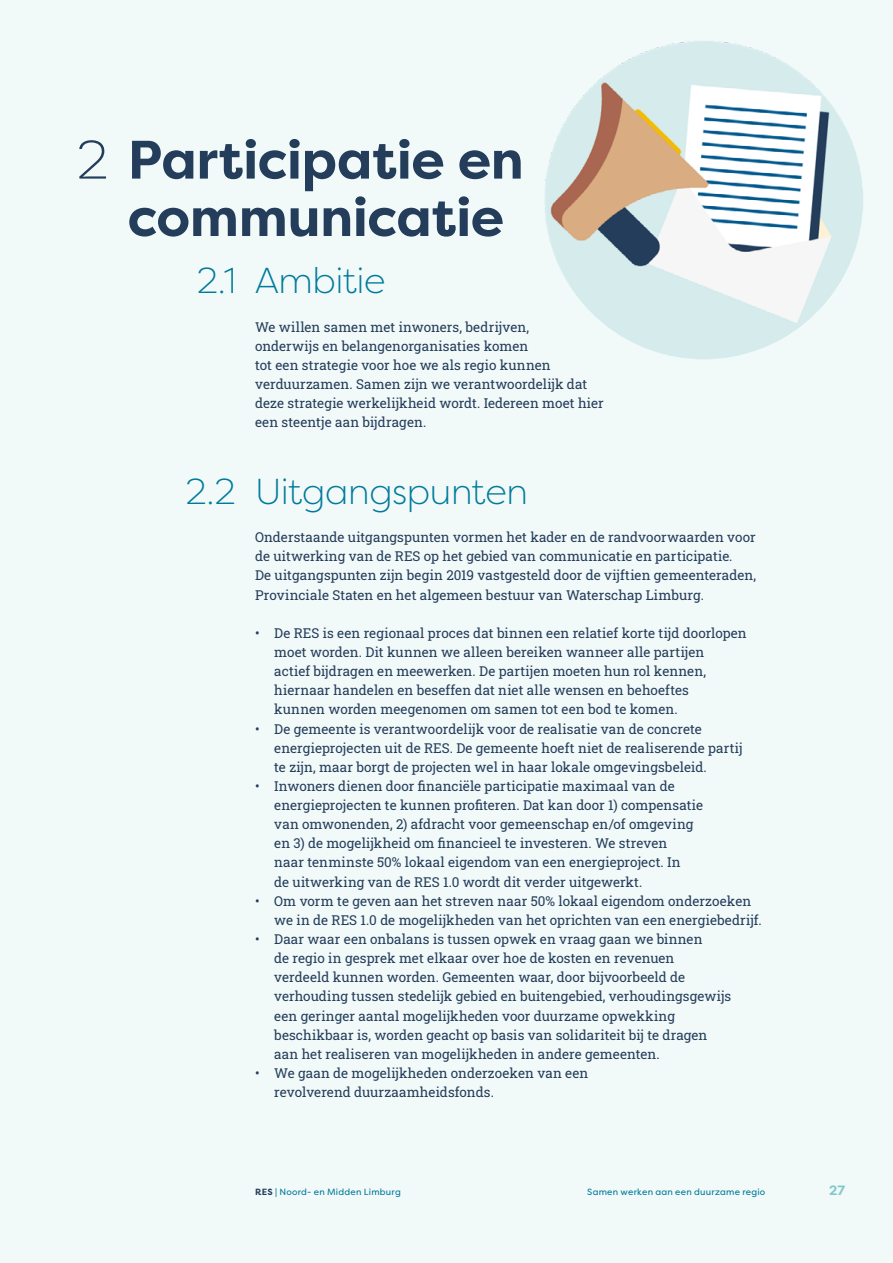
<style>
.page{position:relative;width:893px;height:1263px;background:#f2f9f9}
.page>*{position:absolute;margin:0;border:0;box-sizing:border-box;transform-origin:0 0}
.t1{font:700 54px/57.4px "Filson Pro";letter-spacing:-.01em;color:#233d5a;text-align:center}
.t2{font:300 36px "Filson Pro";letter-spacing:-.015em;color:#007b9b}
.t3{font:13.5px/19.2px "Roboto Slab";letter-spacing:.005em;color:#233d5a}
.t4{font:700 13.5px "Filson Pro";color:#82cac9}
.t5{font:9px "Filson Pro";letter-spacing:.025em;color:#007b9b}
.s1{font-weight:300}
.s2{font-weight:700;color:#233d5a}
</style>
<div class="page">
<img style="left:544px;top:40px;width:319px;height:319px;border-radius:159px">
<h1 class="t1" style="left:76px;top:132px;width:449px"><span class="s1">2</span> Participatie en communicatie</h1>
<h2 class="t2" style="left:197px;top:258px;width:41px">2.1</h2>
<h2 class="t2" style="left:186px;top:468px;width:52px">2.2</h2>
<h2 class="t2" style="left:255px;top:258px;width:132px">Ambitie</h2>
<p class="t3" style="left:255px;top:317px;width:350px">We willen samen met inwoners, bedrijven,<br>onderwijs en belangenorganisaties komen<br>tot een strategie voor hoe we als regio kunnen verduurzamen. Samen zijn we verantwoordelijk dat deze strategie werkelijkheid wordt. Iedereen moet hier een steentje aan bijdragen.</p>
<h2 class="t2" style="left:255px;top:468px;width:274px">Uitgangspunten</h2>
<p class="t3" style="left:255px;top:527px;width:502px">Onderstaande uitgangspunten vormen het kader en de randvoorwaarden voor de uitwerking van de RES op het gebied van communicatie en participatie.<br>De uitgangspunten zijn begin 2019 vastgesteld door de vijftien gemeenteraden, Provinciale Staten en het algemeen bestuur van Waterschap Limburg.</p>
<p class="t3" style="left:274px;top:623px;width:474px;text-indent:-19px">• De RES is een regionaal proces dat binnen een relatief korte tijd doorlopen moet worden. Dit kunnen we alleen bereiken wanneer alle partijen<br>actief bijdragen en meewerken. De partijen moeten hun rol kennen, hiernaar handelen en beseffen dat niet alle wensen en behoeftes<br>kunnen worden meegenomen om samen tot een bod te komen.</p>
<p class="t3" style="left:274px;top:719px;width:470px;text-indent:-19px">• De gemeente is verantwoordelijk voor de realisatie van de concrete energieprojecten uit de RES. De gemeente hoeft niet de realiserende partij te zijn, maar borgt de projecten wel in haar lokale omgevingsbeleid.</p>
<p class="t3" style="left:274px;top:776px;width:430px;text-indent:-19px">• Inwoners dienen door financiële participatie maximaal van de energieprojecten te kunnen profiteren. Dat kan door 1) compensatie van omwonenden, 2) afdracht voor gemeenschap en/of omgeving en 3) de mogelijkheid om financieel te investeren. We streven<br>naar tenminste 50% lokaal eigendom van een energieproject. In<br>de uitwerking van de RES 1.0 wordt dit verder uitgewerkt.</p>
<p class="t3" style="left:274px;top:891px;width:489px;text-indent:-19px">• Om vorm te geven aan het streven naar 50% lokaal eigendom onderzoeken we in de RES 1.0 de mogelijkheden van het oprichten van een energiebedrijf.</p>
<p class="t3" style="left:274px;top:929px;width:459px;text-indent:-19px">• Daar waar een onbalans is tussen opwek en vraag gaan we binnen<br>de regio in gesprek met elkaar over hoe de kosten en revenuen verdeeld kunnen worden. Gemeenten waar, door bijvoorbeeld de verhouding tussen stedelijk gebied en buitengebied, verhoudingsgewijs een geringer aantal mogelijkheden voor duurzame opwekking beschikbaar is, worden geacht op basis van solidariteit bij te dragen aan het realiseren van mogelijkheden in andere gemeenten.</p>
<p class="t3" style="left:274px;top:1063px;width:316px;text-indent:-19px">• We gaan de mogelijkheden onderzoeken van een revolverend duurzaamheidsfonds.</p>
<p class="t5" style="left:255px;top:1186px;width:147px"><span class="s2">RES</span> | Noord- en Midden Limburg</p>
<p class="t5" style="left:587px;top:1186px;width:180px">Samen werken aan een duurzame regio</p>
<p class="t4" style="left:829px;top:1182px;width:17px">27</p>
</div>
